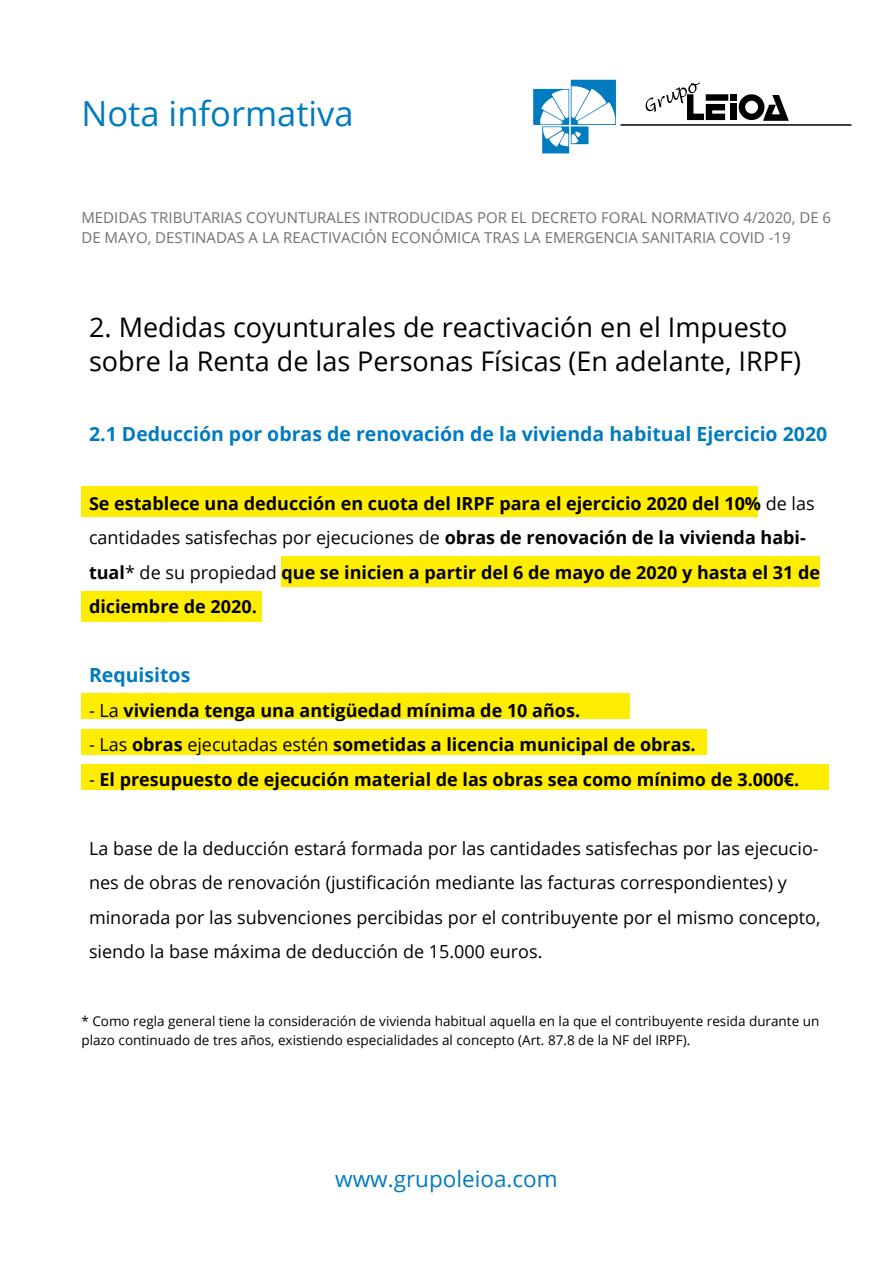
<style>
.page{position:relative;width:893px;height:1263px;background:#fff}
.page>*{position:absolute;margin:0;border:0;box-sizing:border-box;transform-origin:0 0}
.t1{font:34.5px "Open Sans";color:#007bc0}
.t2{font:27px/34.5px "Open Sans";color:#000}
.t3{font:22.5px "Open Sans";color:#007bc0}
.t4{font:700 19.5px "Open Sans";color:#007bc0}
.t5{font:700 18px/34.5px "Open Sans";color:#000}
.t6{font:18px/34.5px "Open Sans";color:#000}
.t7{font:15px/19.5px "Open Sans";color:#707172}
.t8{font:13.5px/19.5px "Open Sans";color:#000}
.s1{font-weight:400}
</style>
<div class="page">
<div style="left:81px;top:486px;width:677px;height:30px;background:#ffed00"></div>
<div style="left:282px;top:556px;width:538px;height:31px;background:#ffed00"></div>
<div style="left:81px;top:694px;width:549px;height:25px;background:#ffed00"></div>
<div style="left:81px;top:729px;width:626px;height:26px;background:#ffed00"></div>
<div style="left:81px;top:764px;width:748px;height:26px;background:#ffed00"></div>
<div style="left:81px;top:591px;width:181px;height:31px;background:#ffed00"></div>
<svg style="left:533px;top:80px;width:83px;height:73px"></svg>
<hr style="left:620px;top:124px;width:231px;height:2px;background:#000">
<svg style="left:738px;top:94px;width:51px;height:27px"></svg>
<div style="left:730px;top:94px;width:6px;height:7px;background:#000"></div>
<div style="left:730px;top:104px;width:6px;height:16px;background:#000"></div>
<svg style="left:645px;top:82px;width:83px;height:38px"></svg>
<h1 class="t1" style="left:81px;top:90px;width:274px">Nota informativa</h1>
<p class="t7" style="left:81px;top:208px;width:751px">MEDIDAS TRIBUTARIAS COYUNTURALES INTRODUCIDAS POR EL DECRETO FORAL NORMATIVO 4/2020, DE 6<br>DE MAYO, DESTINADAS A LA REACTIVACIÓN ECONÓMICA TRAS LA EMERGENCIA SANITARIA COVID -19</p>
<h2 class="t2" style="left:89px;top:309px;width:713px">2. Medidas coyunturales de reactivación en el Impuesto sobre la Renta de las Personas Físicas (En adelante, IRPF)</h2>
<p class="t4" style="left:89px;top:420px;width:740px">2.1 Deducción por obras de renovación de la vivienda habitual Ejercicio 2020</p>
<p class="t5" style="left:89px;top:485px;width:733px">Se establece una deducción en cuota del IRPF para el ejercicio 2020 del 10% <span class="s1">de las cantidades satisfechas por ejecuciones de</span> obras de renovación de la vivienda habi&shy;tual<span class="s1">* de su propiedad</span> que se inicien a partir del 6 de mayo de 2020 y hasta el 31 de diciembre de 2020.</p>
<p class="t4" style="left:89px;top:661px;width:103px">Requisitos</p>
<p class="t5" style="left:89px;top:692px;width:493px"><span class="s1">- La</span> vivienda tenga una antigüedad mínima de 10 años.</p>
<p class="t5" style="left:89px;top:727px;width:608px"><span class="s1">- Las</span> obras <span class="s1">ejecutadas estén</span> sometidas a licencia municipal de obras.</p>
<p class="t5" style="left:89px;top:761px;width:712px"><span class="s1">-</span> El presupuesto de ejecución material de las obras sea como mínimo de 3.000€.</p>
<p class="t6" style="left:89px;top:830px;width:733px">La base de la deducción estará formada por las cantidades satisfechas por las ejecucio&shy;nes de obras de renovación (justificación mediante las facturas correspondientes) y minorada por las subvenciones percibidas por el contribuyente por el mismo concepto, siendo la base máxima de deducción de 15.000 euros.</p>
<p class="t8" style="left:81px;top:1010px;width:739px">* Como regla general tiene la consideración de vivienda habitual aquella en la que el contribuyente resida durante un plazo continuado de tres años, existiendo especialidades al concepto (Art. 87.8 de la NF del IRPF).</p>
<p class="t3" style="left:335px;top:1163px;width:224px">www.grupoleioa.com</p>
</div>
